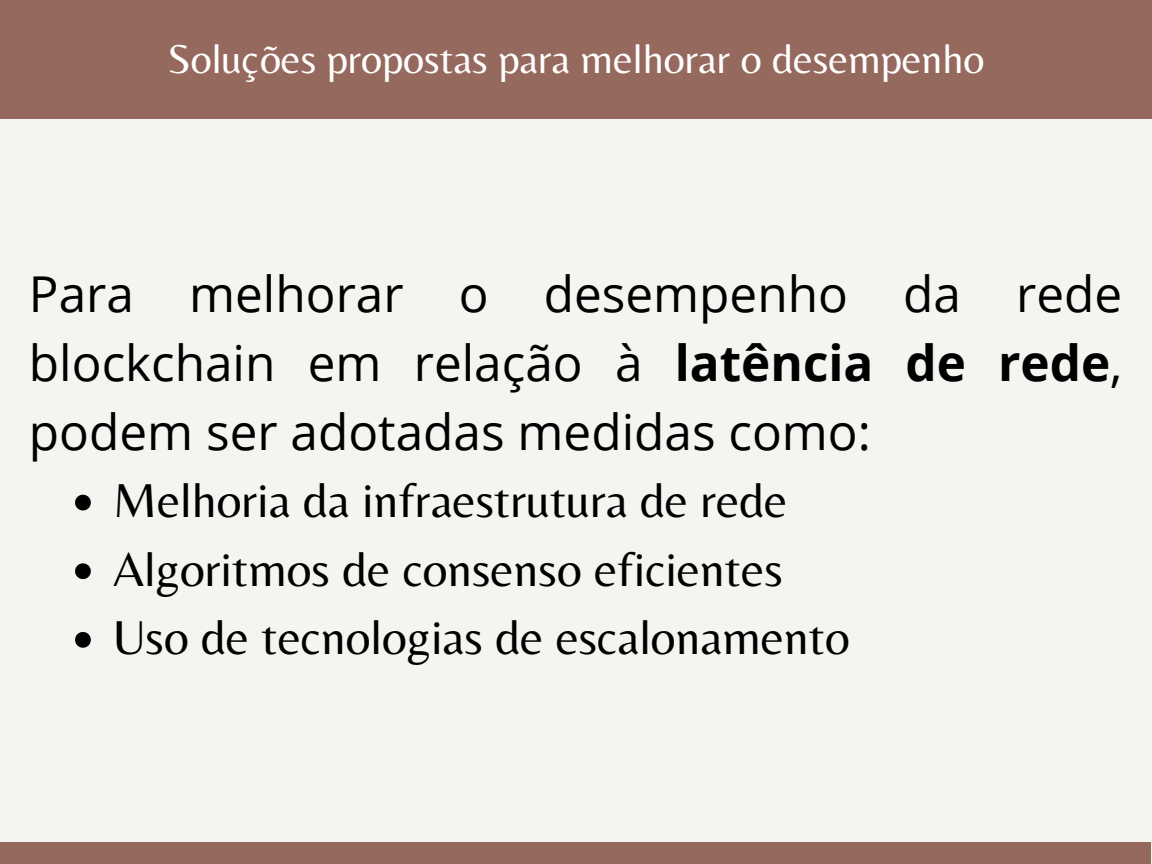
<style>
.page{position:relative;width:1152px;height:864px;background:#f6f4f1}
.page>*{position:absolute;margin:0;border:0;box-sizing:border-box;transform-origin:0 0}
.t1{font:49.5px/68.7px "Open Sans";color:#000;text-align:justify}
.t2{font:49.5px "Belleza";color:#000}
.t3{font:42px "Belleza";color:#fff}
.s1{font-weight:700}
</style>
<div class="page">
<div style="left:0;top:843px;width:1151px;height:21px;background:#96695e"></div>
<div style="left:0;top:0;width:1152px;height:118px;background:#96695e"></div>
<svg style="left:75px;top:495px;width:16px;height:15px"></svg>
<svg style="left:75px;top:563px;width:16px;height:16px"></svg>
<svg style="left:75px;top:632px;width:16px;height:16px"></svg>
<p class="t3" style="left:167px;top:34px;width:819px">Soluções propostas para melhorar o desempenho</p>
<p class="t1" style="left:29px;top:259px;width:1095px">Para melhorar o desempenho da rede blockchain em relação à <span class="s1">latência de rede</span>, podem ser adotadas medidas como:</p>
<p class="t2" style="left:113px;top:471px;width:676px">Melhoria da infraestrutura de rede</p>
<p class="t2" style="left:113px;top:540px;width:671px">Algoritmos de consenso eficientes</p>
<p class="t2" style="left:113px;top:609px;width:738px">Uso de tecnologias de escalonamento</p>
</div>
